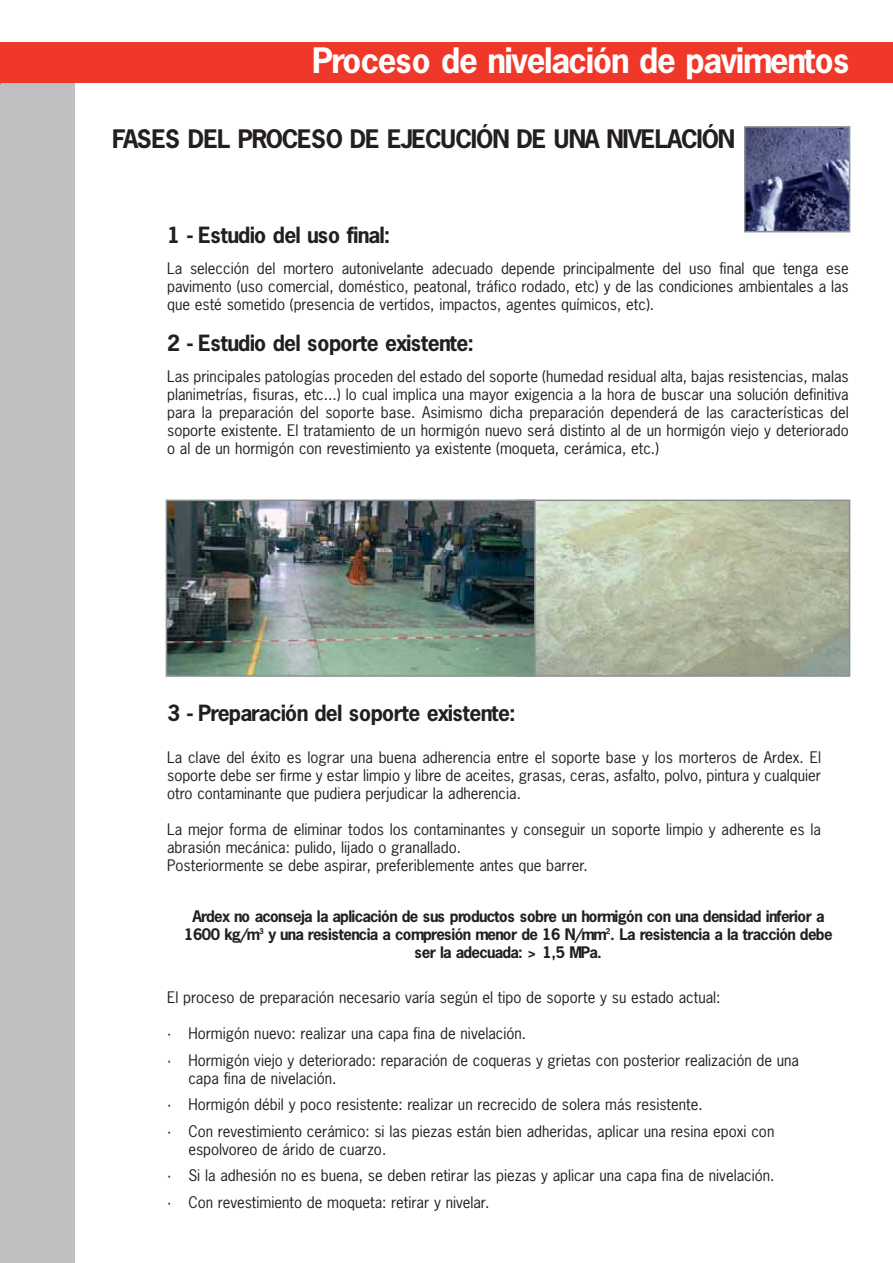
<style>
.page{position:relative;width:893px;height:1263px;background:#fff}
.page>*{position:absolute;margin:0;border:0;box-sizing:border-box;transform-origin:0 0}
.t1{font:700 33px "News Gothic";letter-spacing:-.04em;color:#fff}
.t2{font:700 24px "News Gothic";letter-spacing:-.04em;color:#231f20}
.t3{font:700 21px "News Gothic";letter-spacing:-.04em;color:#231f20}
.t4{font:15px/18px "News Gothic";color:#231f20}
.t5{font:700 15px/18px "News Gothic";letter-spacing:-.045em;color:#231f20;text-align:center}
</style>
<div class="page">
<img style="left:536px;top:503px;width:311px;height:171px">
<div style="left:516px;top:500px;width:334px;height:177px;border:2px solid #899195"></div>
<div style="left:0;top:70px;width:75px;height:1193px;background:#bdbfc1"></div>
<hr style="left:0;top:43px;width:1px;height:41px;background:#ef3829">
<div style="left:1px;top:43px;width:891px;height:40px;background:#ef3829"></div>
<img style="left:747px;top:129px;width:100px;height:100px">
<div style="left:744px;top:126px;width:106px;height:106px;border:2px solid #899195"></div>
<img style="left:169px;top:503px;width:364px;height:171px">
<div style="left:166px;top:500px;width:370px;height:177px;border:2px solid #899195"></div>
<h1 class="t1" style="left:312px;top:47px;width:538px">Proceso de nivelación de pavimentos</h1>
<h2 class="t2" style="left:112px;top:129px;width:625px">FASES DEL PROCESO DE EJECUCIÓN DE UNA NIVELACIÓN</h2>
<h3 class="t3" style="left:167px;top:227px;width:225px">1 - Estudio del uso final:</h3>
<p class="t4" style="left:167px;top:261px;width:683px;text-align:justify">La selección del mortero autonivelante adecuado depende principalmente del uso final que tenga ese pavimento (uso comercial, doméstico, peatonal, tráfico rodado, etc) y de las condiciones ambientales a las que esté sometido (presencia de vertidos, impactos, agentes químicos, etc).</p>
<h3 class="t3" style="left:167px;top:335px;width:308px">2 - Estudio del soporte existente:</h3>
<p class="t4" style="left:167px;top:368px;width:683px;text-align:justify">Las principales patologías proceden del estado del soporte (humedad residual alta, bajas resistencias, malas planimetrías, fisuras, etc...) lo cual implica una mayor exigencia a la hora de buscar una solución definitiva para la preparación del soporte base. Asimismo dicha preparación dependerá de las características del soporte existente. El tratamiento de un hormigón nuevo será distinto al de un hormigón viejo y deteriorado o al de un hormigón con revestimiento ya existente (moqueta, cerámica, etc.)</p>
<h3 class="t3" style="left:167px;top:704px;width:350px">3 - Preparación del soporte existente:</h3>
<p class="t4" style="left:167px;top:750px;width:655px;text-align:justify">La clave del éxito es lograr una buena adherencia entre el soporte base y los morteros de Ardex. El soporte debe ser firme y estar limpio y libre de aceites, grasas, ceras, asfalto, polvo, pintura y cualquier otro contaminante que pudiera perjudicar la adherencia.</p>
<p class="t4" style="left:167px;top:822px;width:655px">La mejor forma de eliminar todos los contaminantes y conseguir un soporte limpio y adherente es la abrasión mecánica: pulido, lijado o granallado.<br>Posteriormente se debe aspirar, preferiblemente antes que barrer.</p>
<p class="t5" style="left:184px;top:909px;width:650px">Ardex no aconseja la aplicación de sus productos sobre un hormigón con una densidad inferior a<br>1600 kg/m<sup>3</sup> y una resistencia a compresión menor de 16 N/mm<sup>2</sup>. La resistencia a la tracción debe ser la adecuada: &gt; 1,5 MPa.</p>
<p class="t4" style="left:167px;top:990px;width:555px">El proceso de preparación necesario varía según el tipo de soporte y su estado actual:</p>
<p class="t4" style="left:167px;top:1022px;width:633px;line-height:26.5px">· Hormigón nuevo: realizar una capa fina de nivelación.<br>· Hormigón viejo y deteriorado: reparación de coqueras y grietas con posterior realización de una</p>
<p class="t4" style="left:167px;top:1066px;width:609px;line-height:26.5px;text-indent:21px">capa fina de nivelación.<br>· Hormigón débil y poco resistente: realizar un recrecido de solera más resistente.<br>· Con revestimiento cerámico: si las piezas están bien adheridas, aplicar una resina epoxi con</p>
<p class="t4" style="left:167px;top:1137px;width:609px;line-height:26.5px;text-indent:21px">espolvoreo de árido de cuarzo.<br>· Si la adhesión no es buena, se deben retirar las piezas y aplicar una capa fina de nivelación. · Con revestimiento de moqueta: retirar y nivelar.</p>
</div>
